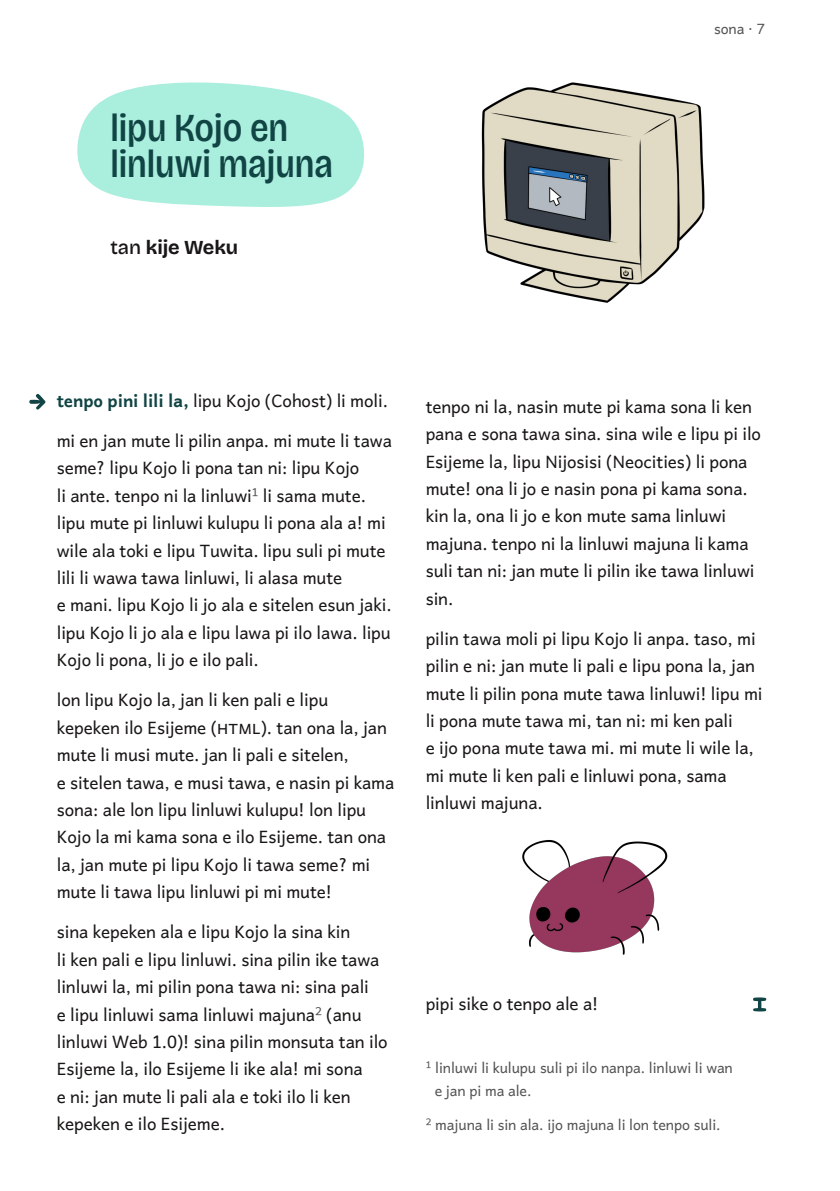
<style>
.page{position:relative;width:840px;height:1191px;background:#fff}
.page>*{position:absolute;margin:0;border:0;box-sizing:border-box;transform-origin:0 0}
.t1{font:500 semi-condensed 39.6px/36.8px "Bricolage Grotesque 48 pt";letter-spacing:-.005em;color:#144}
.t2{font:700 19.8px "Bricolage Grotesque";letter-spacing:-.005em;color:#181715}
.t3{font:17px/27.4px "Andika";letter-spacing:-.005em;color:#181715}
.t4{font:14.2px/22.6px "Andika";letter-spacing:-.005em;color:#555}
.s1{font-weight:500}
.s2{font-weight:700;color:#144}
.s3{color:#555}
</style>
<div class="page">
<svg style="left:77px;top:82px;width:287px;height:125px;background:#b7f0e2"></svg>
<img style="left:481px;top:82px;width:224px;height:221px">
<img style="left:522px;top:840px;width:146px;height:115px">
<svg style="left:753px;top:997px;width:12px;height:14px"></svg>
<svg style="left:29px;top:394px;width:16px;height:16px"></svg>
<h1 class="t1" style="left:110px;top:109px;width:224px">lipu Kojo en linluwi majuna</h1>
<p class="t2" style="left:110px;top:235px;width:129px"><span class="s1">tan</span> kije Weku</p>
<p class="t4" style="left:713px;top:17px;width:52px">sona · 7</p>
<p class="t3" style="left:57px;top:386px;width:332px"><span class="s2">tenpo pini lili la,</span> lipu Kojo (Cohost) li moli.</p>
<p class="t3" style="left:57px;top:426px;width:336px">mi en jan mute li pilin anpa. mi mute li tawa seme? lipu Kojo li pona tan ni: lipu Kojo<br>li ante. tenpo ni la linluwi<span class="s3">¹</span> li sama mute. lipu mute pi linluwi kulupu li pona ala a! mi wile ala toki e lipu Tuwita. lipu suli pi mute lili li wawa tawa linluwi, li alasa mute<br>e mani. lipu Kojo li jo ala e sitelen esun jaki. lipu Kojo li jo ala e lipu lawa pi ilo lawa. lipu Kojo li pona, li jo e ilo pali.</p>
<p class="t3" style="left:57px;top:685px;width:339px">lon lipu Kojo la, jan li ken pali e lipu kepeken ilo Esijeme (HTML). tan ona la, jan mute li musi mute. jan li pali e sitelen,<br>e sitelen tawa, e musi tawa, e nasin pi kama sona: ale lon lipu linluwi kulupu! lon lipu Kojo la mi kama sona e ilo Esijeme. tan ona la, jan mute pi lipu Kojo li tawa seme? mi mute li tawa lipu linluwi pi mi mute!</p>
<p class="t3" style="left:57px;top:917px;width:332px">sina kepeken ala e lipu Kojo la sina kin<br>li ken pali e lipu linluwi. sina pilin ike tawa linluwi la, mi pilin pona tawa ni: sina pali<br>e lipu linluwi sama linluwi majuna<span class="s3">²</span> (anu linluwi Web 1.0)! sina pilin monsuta tan ilo Esijeme la, ilo Esijeme li ike ala! mi sona<br>e ni: jan mute li pali ala e toki ilo li ken kepeken e ilo Esijeme.</p>
<p class="t3" style="left:425px;top:392px;width:337px">tenpo ni la, nasin mute pi kama sona li ken pana e sona tawa sina. sina wile e lipu pi ilo Esijeme la, lipu Nijosisi (Neocities) li pona mute! ona li jo e nasin pona pi kama sona. kin la, ona li jo e kon mute sama linluwi majuna. tenpo ni la linluwi majuna li kama suli tan ni: jan mute li pilin ike tawa linluwi sin.</p>
<p class="t3" style="left:425px;top:624px;width:338px">pilin tawa moli pi lipu Kojo li anpa. taso, mi pilin e ni: jan mute li pali e lipu pona la, jan mute li pilin pona mute tawa linluwi! lipu mi li pona mute tawa mi, tan ni: mi ken pali<br>e ijo pona mute tawa mi. mi mute li wile la, mi mute li ken pali e linluwi pona, sama linluwi majuna.</p>
<p class="t3" style="left:425px;top:989px;width:174px">pipi sike o tenpo ale a!</p>
<p class="t4" style="left:434px;top:1055px;width:299px;text-indent:-9px">¹ linluwi li kulupu suli pi ilo nanpa. linluwi li wan e jan pi ma ale.</p>
<p class="t4" style="left:425px;top:1112px;width:296px">² majuna li sin ala. ijo majuna li lon tenpo suli.</p>
</div>
